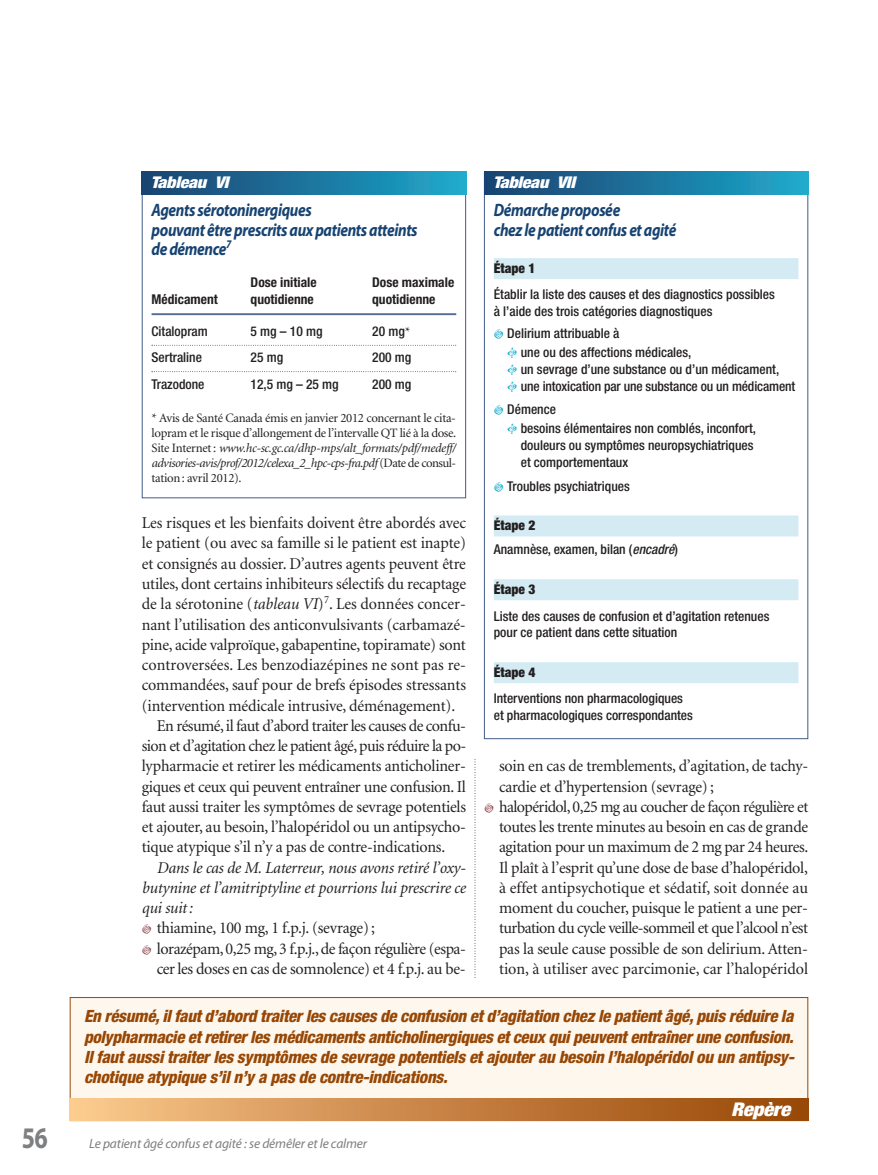
<style>
.page{position:relative;width:878px;height:1175px;background:#fff}
.page>*{position:absolute;margin:0;border:0;box-sizing:border-box;transform-origin:0 0}
.t1{font:700 30px "Myriad Pro";color:#7d7f81;scale:.8 1}
.t2{font:italic 900 condensed 18.9px "Helvetica Neue";letter-spacing:-.015em;color:#fff;scale:1.11 1}
.t3{font:italic 700 18px/19.5px "Myriad Pro";letter-spacing:-.025em;color:#174371;scale:.85 1}
.t4{font:italic 800 condensed 16.8px/20.2px "Helvetica Neue";letter-spacing:-.015em;color:#974705;text-align:justify}
.t5{font:16.5px/20.2px "Minion";letter-spacing:-.015em;color:#231f20}
.t6{font:italic 16.5px/20.2px "Minion";letter-spacing:-.015em;color:#231f20;text-align:justify}
.t7{font:16.5px "Minion";letter-spacing:-.035em;color:#231f20}
.t8{font:16.5px "Minion";letter-spacing:.005em;color:#231f20}
.t9{font:italic 900 condensed 16.2px "Helvetica Neue";letter-spacing:-.015em;color:#fff;scale:1.11 1}
.t10{font:500 condensed 13.5px/16.8px "Helvetica Neue";color:#231f20}
.t11{font:700 condensed 13.5px "Helvetica Neue";color:#231f20}
.t12{font:italic 13.5px "Myriad Pro";letter-spacing:-.01em;color:#7d7f81}
.t13{font:900 condensed 13.5px "Helvetica Neue";color:#231f20}
.t14{font:12.75px/15px "Minion";letter-spacing:-.025em;color:#231f20;text-align:justify}
.s1{font-family:"Minion";font-weight:400;font-stretch:normal}
.s2{font-style:italic}
.s3{font-weight:900}
</style>
<div class="page">
<svg style="left:474px;top:759px;width:1px;height:219px"></svg>
<div style="left:70px;top:998px;width:737px;height:122px;background:#fef7ed"></div>
<div style="left:70px;top:997px;width:738px;height:123px;border:1px solid #974705"></div>
<div style="left:70px;top:1098px;width:738px;height:22px;background:linear-gradient(to right,#fbc78c,#964403)"></div>
<div style="left:494px;top:258px;width:304px;height:21px;background:#d4ebf3"></div>
<div style="left:494px;top:515px;width:304px;height:21px;background:#d4ebf3"></div>
<div style="left:494px;top:579px;width:304px;height:21px;background:#d4ebf3"></div>
<div style="left:494px;top:662px;width:304px;height:21px;background:#d4ebf3"></div>
<div style="left:484px;top:172px;width:324px;height:22px;background:linear-gradient(to right,#1b4170,#1ea9cb)"></div>
<hr style="left:152px;top:313px;width:304px;height:2px;background:#526b94">
<svg style="left:152px;top:345px;width:304px;height:1px"></svg>
<svg style="left:152px;top:371px;width:304px;height:1px"></svg>
<div style="left:142px;top:172px;width:324px;height:22px;background:linear-gradient(to right,#1b4170,#1ea9cb)"></div>
<h1 class="t1" style="left:22px;top:1126px;width:34px">56</h1>
<p class="t9" style="left:151px;top:177px;width:71px">Tableau VI</p>
<p class="t3" style="left:151px;top:202px;width:314px">Agents sérotoninergiques<br>pouvant être prescrits aux patients atteints de démence<sup>7</sup></p>
<p class="t11" style="left:250px;top:278px;width:68px">Dose initiale</p>
<p class="t11" style="left:372px;top:278px;width:84px">Dose maximale</p>
<p class="t11" style="left:152px;top:294px;width:68px">Médicament</p>
<p class="t11" style="left:251px;top:294px;width:65px">quotidienne</p>
<p class="t11" style="left:372px;top:294px;width:65px">quotidienne</p>
<p class="t10" style="left:152px;top:324px;width:58px">Citalopram</p>
<p class="t10" style="left:251px;top:324px;width:73px">5 mg – 10 mg</p>
<p class="t10" style="left:372px;top:324px;width:40px">20 mg<span class="s1">*</span></p>
<p class="t10" style="left:152px;top:350px;width:52px">Sertraline</p>
<p class="t10" style="left:251px;top:350px;width:34px">25 mg</p>
<p class="t10" style="left:372px;top:350px;width:41px">200 mg</p>
<p class="t10" style="left:152px;top:376px;width:54px">Trazodone</p>
<p class="t10" style="left:251px;top:376px;width:90px">12,5 mg – 25 mg</p>
<p class="t10" style="left:372px;top:376px;width:41px">200 mg</p>
<p class="t14" style="left:152px;top:411px;width:306px">* Avis de Santé Canada émis en janvier 2012 concernant le cita&shy;lopram et le risque d’allongement de l’intervalle QT lié à la dose.<br>Site Internet : <span class="s2">www.hc-sc.gc.ca/dhp-mps/alt_formats/pdf/medeff/ advisories-avis/prof/2012/celexa_2_hpc-cps-fra.pdf</span> (Date de consul&shy;tation : avril 2012).</p>
<p class="t5" style="left:142px;top:514px;width:326px">Les risques et les bienfaits doivent être abordés avec</p>
<p class="t5" style="left:142px;top:534px;width:326px">le patient (ou avec sa famille si le patient est inapte)</p>
<p class="t5" style="left:142px;top:554px;width:326px">et consignés au dossier. D’autres agents peuvent être</p>
<p class="t5" style="left:142px;top:575px;width:326px">utiles, dont certains inhibiteurs sélectifs du recaptage</p>
<p class="t5" style="left:142px;top:595px;width:325px">de la sérotonine (<span class="s2">tableau VI</span>)<sup>7</sup>. Les données concer-</p>
<p class="t5" style="left:142px;top:615px;width:325px">nant l’utilisation des anticonvulsivants (carbamazé-</p>
<p class="t5" style="left:142px;top:635px;width:325px">pine, acide valproïque, gabapentine, topiramate) sont</p>
<p class="t8" style="left:142px;top:658px;width:326px">controversées. Les benzodiazépines ne sont pas re-</p>
<p class="t5" style="left:142px;top:676px;width:326px">commandées, sauf pour de brefs épisodes stressants</p>
<p class="t5" style="left:142px;top:696px;width:315px">(intervention médicale intrusive, déménagement).</p>
<p class="t7" style="left:157px;top:719px;width:311px">En résumé, il faut d’abord traiter les causes de confu-</p>
<p class="t7" style="left:142px;top:739px;width:326px">sion et d’agitation chez le patient âgé, puis réduire la po-</p>
<p class="t5" style="left:142px;top:757px;width:325px">lypharmacie et retirer les médicaments anticholiner-</p>
<p class="t5" style="left:142px;top:777px;width:325px">giques et ceux qui peuvent entraîner une confusion. Il</p>
<p class="t5" style="left:142px;top:797px;width:326px">faut aussi traiter les symptômes de sevrage potentiels</p>
<p class="t5" style="left:142px;top:818px;width:326px">et ajouter, au besoin, l’halopéridol ou un antipsycho-</p>
<p class="t5" style="left:142px;top:838px;width:305px">tique atypique s’il n’y a pas de contre-indications.</p>
<p class="t6" style="left:142px;top:858px;width:325px;text-indent:15px">Dans le cas de M. Laterreur, nous avons retiré l’oxy&shy;butynine et l’amitriptyline et pourrions lui prescrire ce qui suit :</p>
<p class="t5" style="left:157px;top:919px;width:310px">thiamine, 100 mg, 1 f.p.j. (sevrage) ;<br>lorazépam, 0,25 mg, 3 f.p.j., de façon régulière (espa&shy;cer les doses en cas de somnolence) et 4 f.p.j. au be-</p>
<p class="t9" style="left:493px;top:177px;width:75px">Tableau VII</p>
<p class="t3" style="left:493px;top:202px;width:216px">Démarche proposée<br>chez le patient confus et agité</p>
<p class="t13" style="left:494px;top:263px;width:43px">Étape 1</p>
<p class="t10" style="left:494px;top:287px;width:283px">Établir la liste des causes et des diagnostics possibles à l’aide des trois catégories diagnostiques</p>
<p class="t10" style="left:520px;top:324px;width:172px;line-height:19.2px;text-indent:-14px">Delirium attribuable à<br>une ou des affections médicales,</p>
<p class="t10" style="left:520px;top:361px;width:276px">un sevrage d’une substance ou d’un médicament, une intoxication par une substance ou un médicament</p>
<p class="t10" style="left:520px;top:401px;width:237px;line-height:19.2px;text-indent:-14px">Démence<br>besoins élémentaires non comblés, inconfort,</p>
<p class="t10" style="left:520px;top:438px;width:234px">douleurs ou symptômes neuropsychiatriques et comportementaux</p>
<p class="t10" style="left:507px;top:478px;width:124px">Troubles psychiatriques</p>
<p class="t10" style="left:494px;top:514px;width:186px;line-height:24.5px"><span class="s3">Étape 2<br></span>Anamnèse, examen, bilan (<span class="s2">encadré</span>)</p>
<p class="t13" style="left:494px;top:584px;width:43px">Étape 3</p>
<p class="t10" style="left:494px;top:608px;width:277px">Liste des causes de confusion et d’agitation retenues pour ce patient dans cette situation</p>
<p class="t13" style="left:494px;top:667px;width:43px">Étape 4</p>
<p class="t10" style="left:494px;top:691px;width:201px">Interventions non pharmacologiques et pharmacologiques correspondantes</p>
<p class="t5" style="left:499px;top:757px;width:311px">soin en cas de tremblements, d’agitation, de tachy&shy;cardie et d’hypertension (sevrage) ;<br>halopéridol, 0,25 mg au coucher de façon régulière et toutes les trente minutes au besoin en cas de grande agitation pour un maximum de 2 mg par 24 heures.<br>Il plaît à l’esprit qu’une dose de base d’halopéridol, à effet antipsychotique et sédatif, soit donnée au moment du coucher, puisque le patient a une per&shy;turbation du cycle veille-sommeil et que l’alcool n’est pas la seule cause possible de son delirium. At ten - tion, à utiliser avec parcimonie, car l’halopéridol</p>
<p class="t4" style="left:84px;top:1007px;width:711px">En résumé, il faut d’abord traiter les causes de confusion et d’agitation chez le patient âgé, puis réduire la polypharmacie et retirer les médicaments anticholinergiques et ceux qui peuvent entraîner une confusion.<br>Il faut aussi traiter les symptômes de sevrage potentiels et ajouter au besoin l’halopéridol ou un antipsy&shy;chotique atypique s’il n’y a pas de contre-indications.</p>
<p class="t2" style="left:731px;top:1102px;width:55px">Repère</p>
<p class="t12" style="left:89px;top:1138px;width:279px">Le patient âgé confus et agité : se démêler et le calmer</p>
</div>
